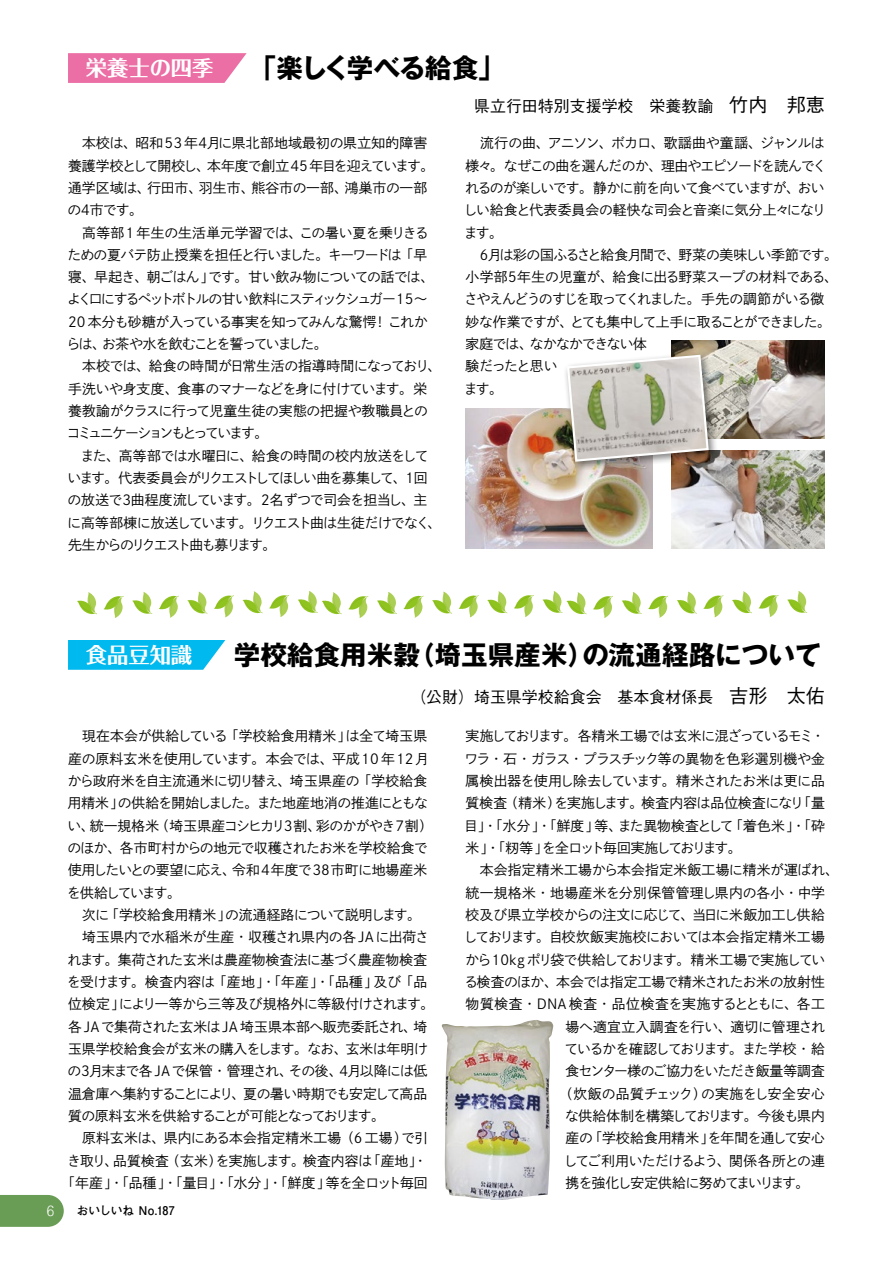
<style>
.page{position:relative;width:893px;height:1263px;background:#fff}
.page>*{position:absolute;margin:0;border:0;box-sizing:border-box;transform-origin:0 0}
.t1{font:700 26.55px "Gothic MB101 Pro";color:#000}
.t2{font:700 26.55px "Gothic MB101 Pro";letter-spacing:-.03em;color:#000}
.t3{font:700 21.3px "Folk Pro";color:#fff}
.t4{font:500 15.9px "Gothic BBB Pro";color:#000}
.t5{font:300 14.85px "Helvetica";color:#fff;scale:.9 1}
.t6{font:13.8px/22.4px "Shuei Go Kin Std L";letter-spacing:-.03em;color:#000}
.t7{font:13.8px/22.4px "Shuei Go Kin Std L";letter-spacing:-.06em;color:#000}
.t8{font:13.8px "Shuei Go Kin Std L";letter-spacing:.01em;color:#000}
.t9{font:13.8px "Shuei Go Kin Std L";color:#000}
.t10{font:13.8px "Shuei Go Kin Std L";letter-spacing:-.01em;color:#000}
.t11{font:13.8px "Shuei Go Kin Std L";letter-spacing:-.065em;color:#000}
.t12{font:13.8px "Shuei Go Kin Std L";letter-spacing:-.075em;color:#000}
.t13{font:13.8px "Shuei Go Kin Std L";letter-spacing:-.095em;color:#000}
.t14{font:13.8px "Shuei Go Kin Std L";letter-spacing:.015em;color:#000}
.t15{font:13.8px "Shuei Go Kin Std L";letter-spacing:.02em;color:#000}
.t16{font:13.8px "Shuei Go Kin Std L";letter-spacing:.025em;color:#000}
.t17{font:13.8px "Shuei Go Kin Std L";letter-spacing:-.09em;color:#000}
.t18{font:13.8px "Shuei Go Kin Std L";letter-spacing:-.125em;color:#000}
.t19{font:13.8px "Shuei Go Kin Std L";letter-spacing:-.105em;color:#000}
.t20{font:13.8px "Shuei Go Kin Std L";letter-spacing:-.005em;color:#000}
.t21{font:13.8px "Shuei Go Kin Std L";letter-spacing:-.135em;color:#000}
.t22{font:700 12px "Futo Go B101 Pro";letter-spacing:-.015em;color:#000}
.s1{font-size:19.2px}
</style>
<div class="page">
<img style="left:466px;top:408px;width:187px;height:141px">
<img style="left:672px;top:340px;width:153px;height:98px">
<img style="left:672px;top:451px;width:153px;height:98px">
<div style="left:563px;top:351px;width:156px;height:120px;background:#000;opacity:.5"></div>
<svg style="left:566px;top:354px;width:144px;height:109px;background:#c3c0b6"></svg>
<svg style="left:68px;top:53px;width:179px;height:30px;background:#ec78ab"></svg>
<svg style="left:68px;top:640px;width:157px;height:30px;background:#13bef0"></svg>
<svg style="left:77px;top:592px;width:20px;height:22px"></svg>
<svg style="left:104px;top:596px;width:20px;height:22px"></svg>
<svg style="left:132px;top:592px;width:20px;height:22px"></svg>
<svg style="left:159px;top:595px;width:20px;height:23px"></svg>
<svg style="left:187px;top:591px;width:20px;height:23px"></svg>
<svg style="left:214px;top:595px;width:20px;height:22px"></svg>
<svg style="left:243px;top:591px;width:20px;height:22px"></svg>
<svg style="left:269px;top:595px;width:20px;height:22px"></svg>
<svg style="left:298px;top:591px;width:44px;height:23px"></svg>
<svg style="left:348px;top:596px;width:20px;height:22px"></svg>
<svg style="left:377px;top:592px;width:20px;height:22px"></svg>
<svg style="left:403px;top:595px;width:20px;height:23px"></svg>
<svg style="left:432px;top:591px;width:20px;height:23px"></svg>
<svg style="left:459px;top:595px;width:20px;height:22px"></svg>
<svg style="left:487px;top:591px;width:20px;height:22px"></svg>
<svg style="left:514px;top:595px;width:20px;height:22px"></svg>
<svg style="left:542px;top:591px;width:44px;height:23px"></svg>
<svg style="left:593px;top:596px;width:20px;height:22px"></svg>
<svg style="left:622px;top:592px;width:20px;height:22px"></svg>
<svg style="left:648px;top:595px;width:20px;height:23px"></svg>
<svg style="left:677px;top:591px;width:20px;height:23px"></svg>
<svg style="left:703px;top:595px;width:20px;height:22px"></svg>
<svg style="left:732px;top:591px;width:20px;height:22px"></svg>
<svg style="left:758px;top:595px;width:20px;height:22px"></svg>
<svg style="left:787px;top:591px;width:20px;height:22px"></svg>
<svg style="left:0;top:1195px;width:64px;height:32px;background:#72a25f"></svg>
<img style="left:442px;top:1021px;width:108px;height:179px">
<h2 class="t3" style="left:86px;top:50px;width:129px">栄養士の四季</h2>
<h1 class="t2" style="left:250px;top:46px;width:257px">「楽しく学べる給食」</h1>
<p class="t6" style="left:66px;top:132px;width:376px">　本校は、昭和53 年４月に県北部地域最初の県立知的障害養護学校として開校し、本年度で創立 45 年目を迎えています。通学区域は､行田市、羽生市、熊谷市の一部、鴻巣市の一部の４市です。<br>　高等部1 年生の生活単元学習では、この暑い夏を乗りきるための夏バテ防止授業を担任と行いました。キーワードは「早寝、早起き、朝ごはん」です。甘い飲み物についての話では、よく口にするペットボトルの甘い飲料にスティックシュガー15〜<br>20 本分も砂糖が入っている事実を知ってみんな驚愕！ これからは、お茶や水を飲むことを誓っていました。<br>　本校では、給食の時間が日常生活の指導時間になっており、手洗いや身支度、食事のマナーなどを身に付けています。栄養教諭がクラスに行って児童生徒の実態の把握や教職員とのコミュニケーションもとっています。<br>　また、高等部では水曜日に、給食の時間の校内放送をしています。代表委員会がリクエストしてほしい曲を募集して、１回の放送で３曲程度流しています。２名ずつで司会を担当し、主に高等部棟に放送しています。リクエスト曲は生徒だけでなく、先生からのリクエスト曲も募ります。</p>
<p class="t4" style="left:474px;top:93px;width:352px">県立行田特別支援学校　栄養教諭　<span class="s1">竹内　邦恵</span></p>
<p class="t7" style="left:464px;top:132px;width:376px">　流行の曲、アニソン、ボカロ、歌謡曲や童謡、ジャンルは様々。なぜこの曲を選んだのか、理由やエピソードを読んでくれるのが楽しいです。静かに前を向いて食べていますが、おいしい給食と代表委員会の軽快な司会と音楽に気分上々になります。<br>　６月は彩の国ふるさと給食月間で、野菜の美味しい季節です。小学部５年生の児童が、給食に出る野菜スープの材料である、さやえんどうのすじを取ってくれました。手先の調節がいる微妙な作業ですが、とても集中して上手に取ることができました。家庭では、なかなかできない体<br>験だったと思い<br>ます。</p>
<h2 class="t3" style="left:86px;top:637px;width:108px">食品豆知識</h2>
<h1 class="t1" style="left:234px;top:633px;width:589px">学校給食用米穀（埼玉県産米）の流通経路について</h1>
<p class="t4" style="left:410px;top:684px;width:416px">（公財）埼玉県学校給食会　基本食材係長　<span class="s1">吉形　太佑</span></p>
<p class="t8" style="left:68px;top:727px;width:361px">　現在本会が供給している「学校給食用精米」は全て埼玉県</p>
<p class="t10" style="left:68px;top:749px;width:363px">産の原料玄米を使用しています。本会では、平成10 年12 月</p>
<p class="t9" style="left:67px;top:772px;width:361px">から政府米を自主流通米に切り替え、埼玉県産の「学校給食</p>
<p class="t6" style="left:68px;top:792px;width:361px">用精米」の供給を開始しました。また地産地消の推進にともな</p>
<p class="t6" style="left:67px;top:814px;width:367px">い、統一規格米（埼玉県産コシヒカリ3割、彩のかがやき7割）</p>
<p class="t6" style="left:68px;top:836px;width:362px">のほか、各市町村からの地元で収穫されたお米を学校給食で</p>
<p class="t9" style="left:68px;top:861px;width:361px">使用したいとの要望に応え、令和4年度で38市町に地場産米</p>
<p class="t21" style="left:67px;top:883px;width:115px">を供給しています。</p>
<p class="t6" style="left:68px;top:903px;width:355px">　次に「学校給食用精米」の流通経路について説明します。</p>
<p class="t9" style="left:68px;top:928px;width:362px">　埼玉県内で水稲米が生産・収穫され県内の各 JAに出荷さ</p>
<p class="t6" style="left:68px;top:948px;width:361px">れます。集荷された玄米は農産物検査法に基づく農産物検査</p>
<p class="t9" style="left:67px;top:972px;width:362px">を受けます。検査内容は「産地」・「年産」・「品種」及び「品</p>
<p class="t6" style="left:68px;top:993px;width:368px">位検定」により一等から三等及び規格外に等級付けされます。</p>
<p class="t8" style="left:68px;top:1017px;width:361px">各 JAで集荷された玄米はJA 埼玉県本部へ販売委託され、埼</p>
<p class="t6" style="left:68px;top:1037px;width:361px">玉県学校給食会が玄米の購入をします。なお、玄米は年明け</p>
<p class="t12" style="left:68px;top:1062px;width:361px">の３月末まで各 JAで保管・管理され、その後、４月以降には低</p>
<p class="t6" style="left:68px;top:1082px;width:361px">温倉庫へ集約することにより、夏の暑い時期でも安定して高品</p>
<p class="t17" style="left:68px;top:1106px;width:319px">質の原料玄米を供給することが可能となっております。</p>
<p class="t14" style="left:68px;top:1129px;width:362px">　原料玄米は、県内にある本会指定精米工場（6 工場）で引</p>
<p class="t8" style="left:67px;top:1151px;width:362px">き取り、品質検査（玄米）を実施します。検査内容は「産地」・</p>
<p class="t6" style="left:61px;top:1171px;width:368px">「年産」・「品種」・「量目」・「水分」・「鮮度」等を全ロット毎回</p>
<p class="t5" style="left:47px;top:1198px;width:10px">6</p>
<p class="t22" style="left:77px;top:1200px;width:100px">おいしいね No.１87</p>
<p class="t13" style="left:466px;top:727px;width:361px">実施しております。各精米工場では玄米に混ざっているモミ・</p>
<p class="t6" style="left:464px;top:747px;width:362px">ワラ・石・ガラス・プラスチック等の異物を色彩選別機や金</p>
<p class="t6" style="left:466px;top:770px;width:361px">属検出器を使用し除去しています。精米されたお米は更に品</p>
<p class="t8" style="left:466px;top:794px;width:361px">質検査（精米）を実施します。検査内容は品位検査になり「量</p>
<p class="t8" style="left:464px;top:816px;width:362px">目」・「水分」・「鮮度」等、また異物検査として「着色米」・「砕</p>
<p class="t18" style="left:466px;top:839px;width:278px">米」・「籾等」を全ロット毎回実施しております。</p>
<p class="t15" style="left:466px;top:861px;width:375px">　本会指定精米工場から本会指定米飯工場に精米が運ばれ、</p>
<p class="t16" style="left:466px;top:883px;width:361px">統一規格米・地場産米を分別保管管理し県内の各小・中学</p>
<p class="t10" style="left:466px;top:905px;width:361px">校及び県立学校からの注文に応じて、当日に米飯加工し供給</p>
<p class="t8" style="left:464px;top:928px;width:363px">しております。自校炊飯実施校においては本会指定精米工場</p>
<p class="t6" style="left:465px;top:948px;width:362px">から10kgポリ袋で供給しております。精米工場で実施してい</p>
<p class="t6" style="left:464px;top:970px;width:362px">る検査のほか、本会では指定工場で精米されたお米の放射性</p>
<p class="t8" style="left:466px;top:995px;width:361px">物質検査・DNA 検査・品位検査を実施するとともに、各工</p>
<p class="t20" style="left:566px;top:1017px;width:261px">場へ適宜立入調査を行い、適切に管理され</p>
<p class="t19" style="left:565px;top:1039px;width:262px">ているかを確認しております。また学校・給</p>
<p class="t7" style="left:566px;top:1060px;width:261px">食センター様のご協力をいただき飯量等調査</p>
<p class="t8" style="left:559px;top:1084px;width:268px">（炊飯の品質チェック）の実施をし安全安心</p>
<p class="t11" style="left:565px;top:1106px;width:261px">な供給体制を構築しております。今後も県内</p>
<p class="t6" style="left:566px;top:1127px;width:261px">産の「学校給食用精米」を年間を通して安心</p>
<p class="t6" style="left:564px;top:1149px;width:263px">してご利用いただけるよう、関係各所との連</p>
<p class="t11" style="left:566px;top:1173px;width:245px">携を強化し安定供給に努めてまいります。</p>
</div>
